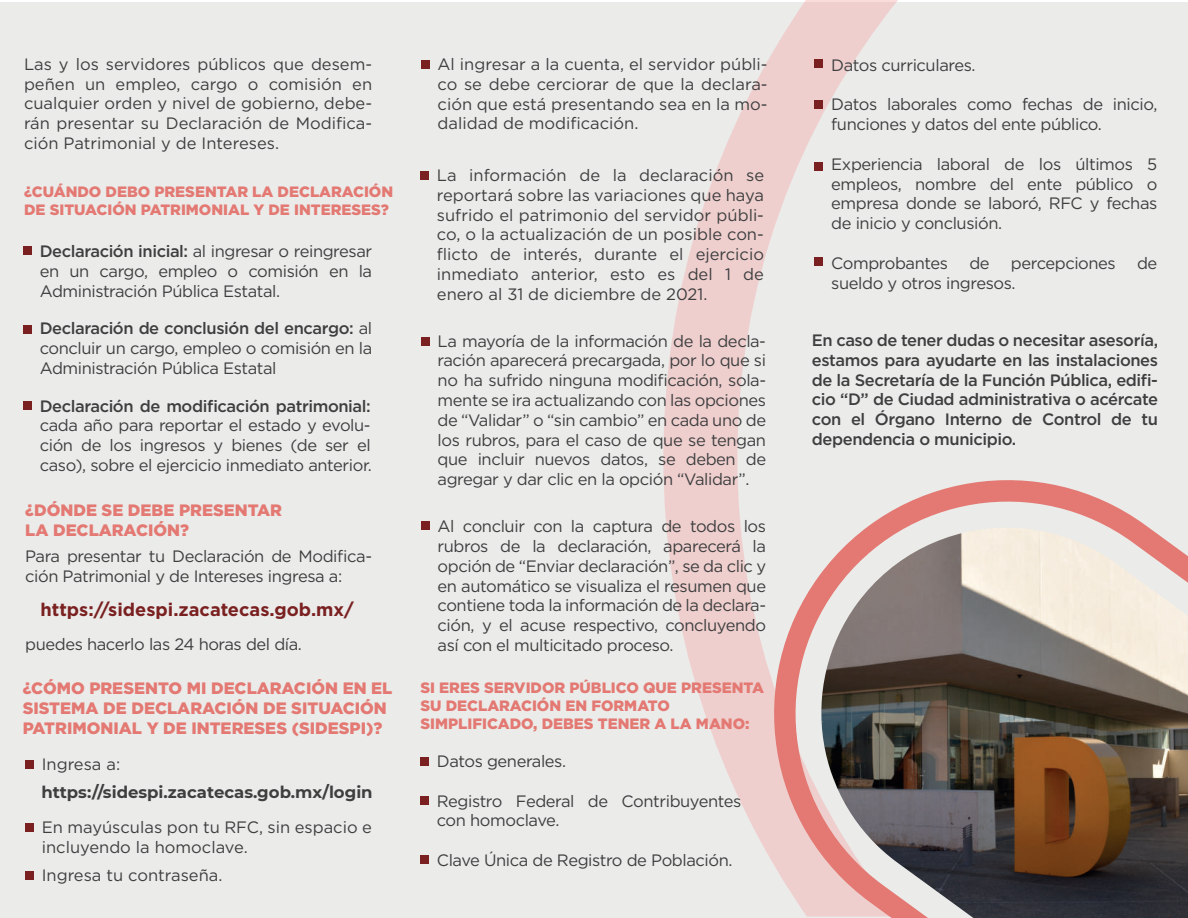
<style>
.page{position:relative;width:1188px;height:918px;background:#fff}
.page>*{position:absolute;margin:0;border:0;box-sizing:border-box;transform-origin:0 0}
.t1{font:700 18.15px "Gotham";color:#7a2020}
.t2{font:16.5px/19.8px "Gotham";letter-spacing:-.025em;color:#3e3e3f;text-align:justify}
.t3{font:500 16.5px/19.8px "Gotham";letter-spacing:-.025em;color:#3e3e3f;text-align:justify}
.t4{font:900 16.5px/19.8px "Gotham";color:#e37972}
.t5{font:16.5px/19.8px "Gotham";color:#3e3e3f}
.t6{font:700 16.5px "Montserrat";color:#3e3e3f}
.t7{font:900 15px/18px "Gotham";color:#e37972}
.s1{font-weight:500}
</style>
<div class="page">
<div style="left:0;top:2px;width:1188px;height:916px;background:#ebebea"></div>
<svg style="left:663px;top:0;width:235px;height:845px"></svg>
<div style="left:23px;top:246px;width:9px;height:9px;background:#7a2020"></div>
<div style="left:23px;top:325px;width:9px;height:9px;background:#7a2020"></div>
<div style="left:23px;top:401px;width:9px;height:8px;background:#7a2020"></div>
<div style="left:25px;top:823px;width:9px;height:9px;background:#7a2020"></div>
<div style="left:25px;top:871px;width:9px;height:9px;background:#7a2020"></div>
<div style="left:421px;top:60px;width:9px;height:9px;background:#7a2020"></div>
<div style="left:420px;top:171px;width:9px;height:9px;background:#7a2020"></div>
<div style="left:420px;top:757px;width:9px;height:8px;background:#7a2020"></div>
<div style="left:420px;top:796px;width:9px;height:9px;background:#7a2020"></div>
<div style="left:420px;top:855px;width:9px;height:9px;background:#7a2020"></div>
<div style="left:814px;top:59px;width:9px;height:9px;background:#7a2020"></div>
<div style="left:814px;top:100px;width:9px;height:9px;background:#7a2020"></div>
<div style="left:814px;top:162px;width:9px;height:9px;background:#7a2020"></div>
<div style="left:814px;top:258px;width:9px;height:8px;background:#7a2020"></div>
<div style="left:421px;top:337px;width:9px;height:8px;background:#7a2020"></div>
<div style="left:421px;top:521px;width:9px;height:9px;background:#7a2020"></div>
<div style="left:25px;top:760px;width:9px;height:9px;background:#7a2020"></div>
<svg style="left:763px;top:469px;width:386px;height:432px"></svg>
<img style="left:797px;top:528px;width:391px;height:390px">
<p class="t2" style="left:24px;top:54px;width:350px">Las y los servidores públicos que desem&shy;peñen un empleo, cargo o comisión en cualquier orden y nivel de gobierno, debe&shy;rán presentar su Declaración de Modifica&shy;ción Patrimonial y de Intereses.</p>
<p class="t7" style="left:24px;top:182px;width:371px">¿CUÁNDO DEBO PRESENTAR LA DECLARACIÓN<br>DE SITUACIÓN PATRIMONIAL Y DE INTERESES?</p>
<p class="t2" style="left:40px;top:241px;width:334px"><span class="s1">Declaración inicial:</span> al ingresar o reingresar en un cargo, empleo o comisión en la Administración Pública Estatal.</p>
<p class="t2" style="left:40px;top:318px;width:334px"><span class="s1">Declaración de conclusión del encargo:</span> al concluir un cargo, empleo o comisión en la Administración Pública Estatal</p>
<p class="t3" style="left:40px;top:396px;width:332px">Declaración de modificación patrimonial:</p>
<p class="t2" style="left:40px;top:415px;width:334px">cada año para reportar el estado y evolu&shy;ción de los ingresos y bienes (de ser el caso), sobre el ejercicio inmediato anterior.</p>
<p class="t4" style="left:25px;top:500px;width:258px">¿DÓNDE SE DEBE PRESENTAR<br>LA DECLARACIÓN?</p>
<p class="t2" style="left:25px;top:546px;width:348px">Para presentar tu Declaración de Modifica&shy;ción Patrimonial y de Intereses ingresa a:</p>
<p class="t1" style="left:40px;top:597px;width:315px">https://sidespi.zacatecas.gob.mx/</p>
<p class="t2" style="left:25px;top:633px;width:278px">puedes hacerlo las 24 horas del día.</p>
<p class="t4" style="left:23px;top:678px;width:371px">¿CÓMO PRESENTO MI DECLARACIÓN EN EL<br>SISTEMA DE DECLARACIÓN DE SITUACIÓN<br>PATRIMONIAL Y DE INTERESES (SIDESPI)?</p>
<p class="t5" style="left:42px;top:754px;width:80px">Ingresa a:</p>
<p class="t6" style="left:41px;top:781px;width:333px">https://sidespi.zacatecas.gob.mx/login</p>
<p class="t5" style="left:42px;top:817px;width:332px">En mayúsculas pon tu RFC, sin espacio e incluyendo la homoclave.</p>
<p class="t5" style="left:42px;top:865px;width:182px">Ingresa tu contraseña.</p>
<p class="t2" style="left:438px;top:54px;width:332px">Al ingresar a la cuenta, el servidor públi&shy;co se debe cerciorar de que la declara&shy;ción que está presentando sea en la mo&shy;dalidad de modificación.</p>
<p class="t2" style="left:437px;top:165px;width:329px">La información de la declaración se reportará sobre las variaciones que haya sufrido el patrimonio del servidor públi&shy;co, o la actualización de un posible con&shy;flicto de interés, durante el ejercicio inmediato anterior, esto es del 1 de enero al 31 de diciembre de 2021.</p>
<p class="t2" style="left:438px;top:331px;width:330px">La mayoría de la información de la decla&shy;ración aparecerá precargada, por lo que si no ha sufrido ninguna modificación, sola&shy;mente se ira actualizando con las opciones de “Validar” o “sin cambio” en cada uno de los rubros, para el caso de que se tengan que incluir nuevos datos, se deben de agregar y dar clic en la opción “Validar”.</p>
<p class="t2" style="left:438px;top:516px;width:330px">Al concluir con la captura de todos los rubros de la declaración, aparecerá la opción de “Enviar declaración”, se da clic y en automático se visualiza el resumen que contiene toda la información de la declara&shy;ción, y el acuse respectivo, concluyendo así con el multicitado proceso.</p>
<p class="t7" style="left:420px;top:679px;width:345px">SI ERES SERVIDOR PÚBLICO QUE PRESENTA<br>SU DECLARACIÓN EN FORMATO<br>SIMPLIFICADO, DEBES TENER A LA MANO:</p>
<p class="t2" style="left:437px;top:751px;width:131px">Datos generales.</p>
<p class="t2" style="left:437px;top:791px;width:306px">Registro Federal de Contribuyentes con homoclave.</p>
<p class="t2" style="left:437px;top:850px;width:297px">Clave Única de Registro de Población.</p>
<p class="t2" style="left:831px;top:55px;width:146px">Datos curriculares.</p>
<p class="t2" style="left:831px;top:94px;width:328px">Datos laborales como fechas de inicio, funciones y datos del ente público.</p>
<p class="t2" style="left:831px;top:154px;width:328px">Experiencia laboral de los últimos 5 empleos, nombre del ente público o empresa donde se laboró, RFC y fechas de inicio y conclusión.</p>
<p class="t2" style="left:831px;top:253px;width:118px">Comprobantes</p>
<p class="t2" style="left:969px;top:253px;width:22px">de</p>
<p class="t2" style="left:1011px;top:253px;width:106px">percepciones</p>
<p class="t2" style="left:1137px;top:253px;width:22px">de</p>
<p class="t2" style="left:831px;top:273px;width:186px">sueldo y otros ingresos.</p>
<p class="t3" style="left:812px;top:330px;width:348px">En caso de tener dudas o necesitar asesoría, estamos para ayudarte en las instalaciones de la Secretaría de la Función Pública, edifi&shy;cio “D” de Ciudad administrativa o acércate con el Órgano Interno de Control de tu dependencia o municipio.</p>
</div>
